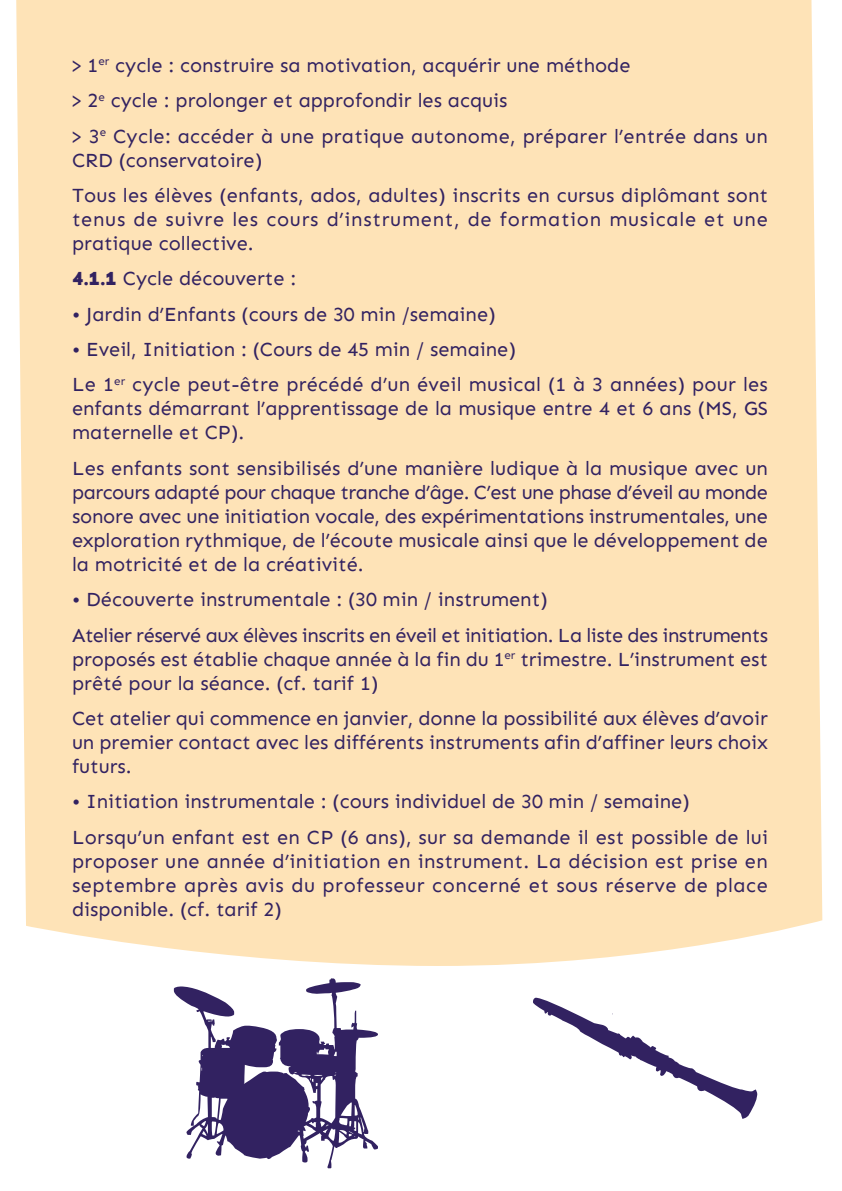
<style>
.page{position:relative;width:842px;height:1191px;background:#fff}
.page>*{position:absolute;margin:0;border:0;box-sizing:border-box;transform-origin:0 0}
.t1{font:20px/24px "Sen";color:#322261}
.t2{font:20px/35.4px "Sen";letter-spacing:-.025em;color:#322261}
.t3{font:20px/24px "Sen";letter-spacing:.035em;color:#322261}
.s1{font-weight:800}
</style>
<div class="page">
<div style="left:16px;top:0;width:806px;height:966px;background:#fee3b7"></div>
<svg style="left:533px;top:997px;width:225px;height:122px"></svg>
<svg style="left:174px;top:978px;width:204px;height:190px"></svg>
<p class="t1" style="left:72px;top:48px;width:697px;line-height:35.4px">&gt; 1<sup>er</sup> cycle : construire sa motivation, acquérir une méthode<br>&gt; 2<sup>e</sup> cycle : prolonger et approfondir les acquis<br>&gt; 3<sup>e</sup> Cycle: accéder à une pratique autonome, préparer l’entrée dans un</p>
<p class="t1" style="left:72px;top:142px;width:698px;line-height:35.4px">CRD (conservatoire)<br>Tous les élèves (enfants, ados, adultes) inscrits en cursus diplômant sont</p>
<p class="t3" style="left:72px;top:207px;width:697px">tenus de suivre les cours d’instrument, de formation musicale et une pratique collective.</p>
<p class="t1" style="left:72px;top:267px;width:226px"><span class="s1">4.1.1</span> Cycle découverte :</p>
<p class="t1" style="left:72px;top:302px;width:425px">• Jardin d’Enfants (cours de 30 min /semaine)</p>
<p class="t1" style="left:72px;top:332px;width:697px;line-height:35.4px">• Eveil, Initiation : (Cours de 45 min / semaine)<br>Le 1<sup>er</sup> cycle peut-être précédé d’un éveil musical (1 à 3 années) pour les</p>
<p class="t1" style="left:72px;top:397px;width:697px">enfants démarrant l’apprentissage de la musique entre 4 et 6 ans (MS, GS maternelle et CP).</p>
<p class="t1" style="left:72px;top:456px;width:697px;text-align:justify">Les enfants sont sensibilisés d’une manière ludique à la musique avec un parcours adapté pour chaque tranche d’âge. C’est une phase d’éveil au monde sonore avec une initiation vocale, des expérimentations instrumentales, une exploration rythmique, de l’écoute musicale ainsi que le développement de la motricité et de la créativité.</p>
<p class="t2" style="left:72px;top:582px;width:698px">• Découverte instrumentale : (30 min / instrument)<br>Atelier réservé aux élèves inscrits en éveil et initiation. La liste des instruments</p>
<p class="t1" style="left:72px;top:647px;width:697px">proposés est établie chaque année à la fin du 1<sup>er</sup> trimestre. L’instrument est prêté pour la séance. (cf. tarif 1)</p>
<p class="t1" style="left:72px;top:706px;width:697px;text-align:justify">Cet atelier qui commence en janvier, donne la possibilité aux élèves d’avoir un premier contact avec les différents instruments afin d’affiner leurs choix futurs.</p>
<p class="t1" style="left:72px;top:784px;width:698px;line-height:35.4px">• Initiation instrumentale : (cours individuel de 30 min / semaine)<br>Lorsqu’un enfant est en CP (6 ans), sur sa demande il est possible de lui</p>
<p class="t1" style="left:72px;top:849px;width:697px;text-align:justify">proposer une année d’initiation en instrument. La décision est prise en septembre après avis du professeur concerné et sous réserve de place disponible. (cf. tarif 2)</p>
</div>
